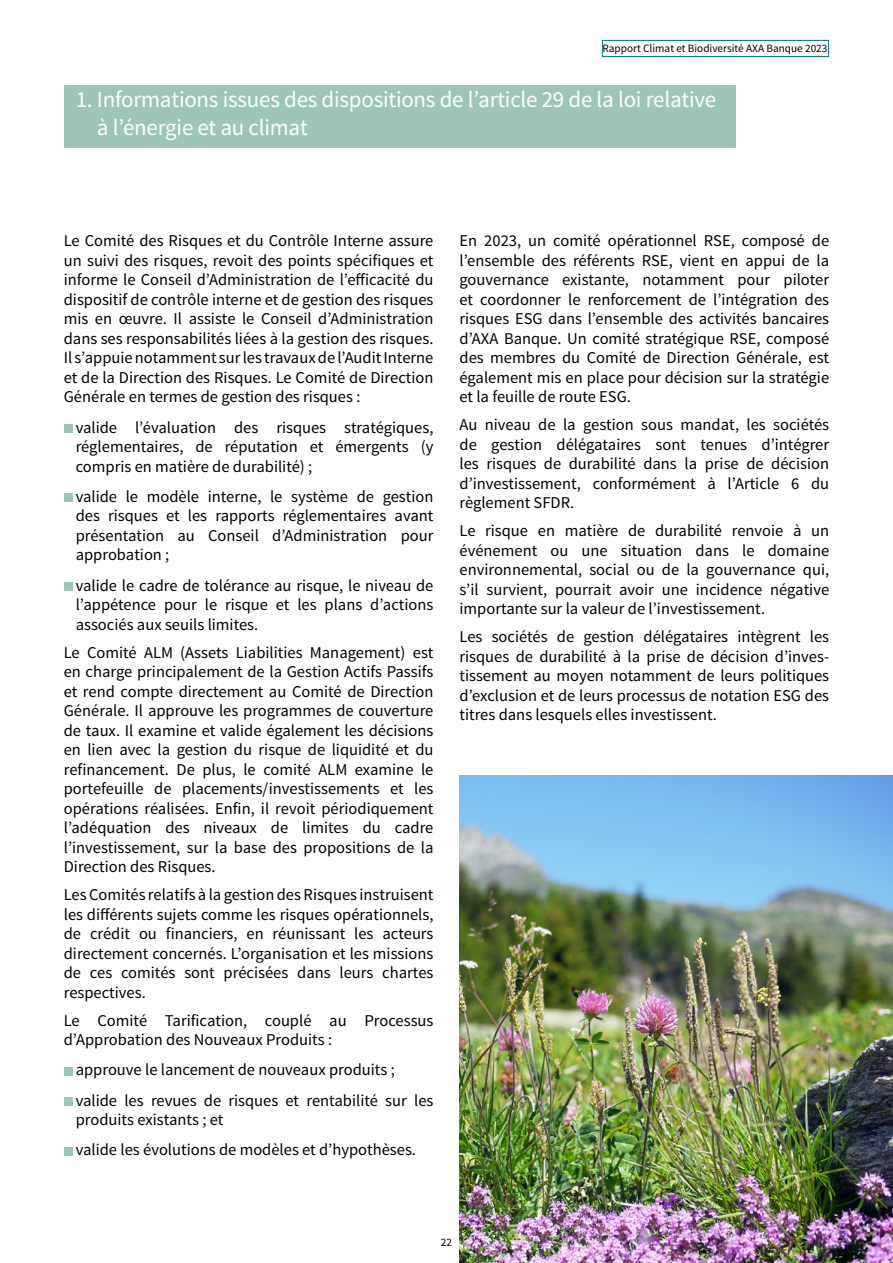
<style>
.page{position:relative;width:893px;height:1263px;background:#fff}
.page>*{position:absolute;margin:0;border:0;box-sizing:border-box;transform-origin:0 0}
.t1{font:22.95px/27.6px "Source Sans Pro";letter-spacing:-.01em;color:#fff}
.t2{font:16.5px/19.5px "Source Sans Pro";color:#000;text-align:justify}
.t3{font:11.25px "Source Sans Pro";color:#000}
</style>
<div class="page">
<div style="left:64px;top:424px;width:8px;height:8px;background:#9fc4ba"></div>
<div style="left:64px;top:493px;width:8px;height:9px;background:#9fc4ba"></div>
<div style="left:64px;top:582px;width:8px;height:8px;background:#9fc4ba"></div>
<div style="left:64px;top:1067px;width:8px;height:8px;background:#9fc4ba"></div>
<div style="left:64px;top:1097px;width:8px;height:9px;background:#9fc4ba"></div>
<div style="left:64px;top:1147px;width:8px;height:8px;background:#9fc4ba"></div>
<div style="left:64px;top:85px;width:672px;height:62px;background:#9fc4ba"></div>
<img style="left:459px;top:776px;width:434px;height:487px">
<div style="left:602px;top:40px;width:227px;height:17px;background:#fff;border:1px solid #007281"></div>
<p class="t3" style="left:602px;top:42px;width:226px">Rapport Climat et Biodiversité AXA Banque 2023</p>
<h1 class="t1" style="left:97px;top:86px;width:621px;text-indent:-21px">1. Informations issues des dispositions de l’article 29 de la loi relative à l’énergie et au climat</h1>
<p class="t2" style="left:64px;top:231px;width:371px">Le Comité des Risques et du Contrôle Interne assure un suivi des risques, revoit des points spécifiques et informe le Conseil d’Administration de l’efficacité du dispositif de contrôle interne et de gestion des risques mis en œuvre. Il assiste le Conseil d’Administration dans ses responsabilités liées à la gestion des risques.<br>Il s’appuie notamment sur les travaux de l’Audit Interne et de la Direction des Risques. Le Comité de Direction Générale en termes de gestion des risques :</p>
<p class="t2" style="left:76px;top:418px;width:359px">valide l’évaluation des risques stratégiques, réglementaires, de réputation et émergents (y compris en matière de durabilité) ;</p>
<p class="t2" style="left:76px;top:487px;width:359px">valide le modèle interne, le système de gestion des risques et les rapports réglementaires avant présentation au Conseil d’Administration pour approbation ;</p>
<p class="t2" style="left:76px;top:576px;width:359px">valide le cadre de tolérance au risque, le niveau de l’appétence pour le risque et les plans d’actions associés aux seuils limites.</p>
<p class="t2" style="left:64px;top:643px;width:371px">Le Comité ALM (Assets Liabilities Management) est en charge principalement de la Gestion Actifs Passifs et rend compte directement au Comité de Direction Générale. Il approuve les programmes de couverture de taux. Il examine et valide également les décisions en lien avec la gestion du risque de liquidité et du refinancement. De plus, le comité ALM examine le portefeuille de placements/investissements et les opérations réalisées. Enfin, il revoit périodiquement l’adéquation des niveaux de limites du cadre l’investissement, sur la base des propositions de la Direction des Risques.</p>
<p class="t2" style="left:64px;top:885px;width:371px">Les Comités relatifs à la gestion des Risques instruisent les différents sujets comme les risques opérationnels, de crédit ou financiers, en réunissant les acteurs directement concernés. L’organisation et les missions de ces comités sont précisées dans leurs chartes respectives.</p>
<p class="t2" style="left:64px;top:1011px;width:371px">Le Comité Tarification, couplé au Processus d’Approbation des Nouveaux Produits :</p>
<p class="t2" style="left:76px;top:1055px;width:359px;line-height:30.3px">approuve le lancement de nouveaux produits ; valide les revues de risques et rentabilité sur les</p>
<p class="t2" style="left:76px;top:1105px;width:342px;line-height:30.3px">produits existants ; et<br>valide les évolutions de modèles et d’hypothèses.</p>
<p class="t2" style="left:459px;top:231px;width:371px">En 2023, un comité opérationnel RSE, composé de l’ensemble des référents RSE, vient en appui de la gouvernance existante, notamment pour piloter et coordonner le renforcement de l’intégration des risques ESG dans l’ensemble des activités bancaires d’AXA Banque. Un comité stratégique RSE, composé des membres du Comité de Direction Générale, est également mis en place pour décision sur la stratégie et la feuille de route ESG.</p>
<p class="t2" style="left:459px;top:415px;width:371px">Au niveau de la gestion sous mandat, les sociétés de gestion délégataires sont tenues d’intégrer les risques de durabilité dans la prise de décision d’investissement, conformément à l’Article 6 du règlement SFDR.</p>
<p class="t2" style="left:459px;top:521px;width:371px">Le risque en matière de durabilité renvoie à un événement ou une situation dans le domaine environnemental, social ou de la gouvernance qui, s’il survient, pourrait avoir une incidence négative importante sur la valeur de l’investissement.</p>
<p class="t2" style="left:459px;top:627px;width:371px">Les sociétés de gestion délégataires intègrent les risques de durabilité à la prise de décision d’inves&shy;tissement au moyen notamment de leurs politiques d’exclusion et de leurs processus de notation ESG des titres dans lesquels elles investissent.</p>
<p class="t3" style="left:441px;top:1235px;width:13px">22</p>
</div>
